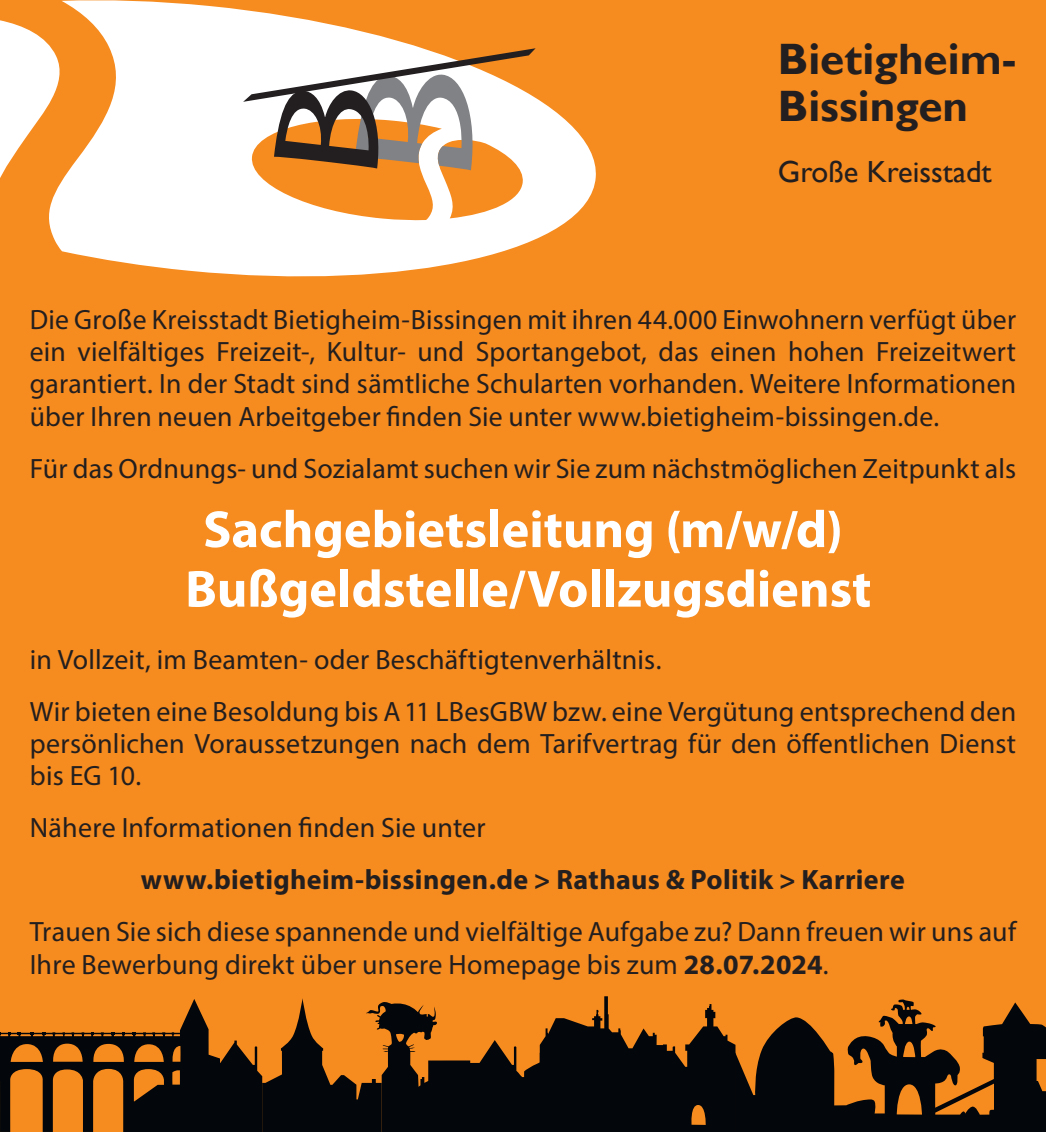
<style>
.page{position:relative;width:1046px;height:1132px;background:#fff}
.page>*{position:absolute;margin:0;border:0;box-sizing:border-box;transform-origin:0 0}
.t1{font:700 52.5px/59.5px "Myriad Pro";color:#fff;text-align:center}
.t2{font:700 43.75px/46.2px "Gill Sans";color:#231f20}
.t3{font:30.45px "Gill Sans";color:#231f20}
.C{font:28px/32.2px "Myriad Pro";letter-spacing:.01em;color:#231f20;text-align:justify}
.C-2{font:700 28px "Myriad Pro";letter-spacing:.015em;color:#231f20}
.s1{font-weight:700}
</style>
<div class="page">
<div style="left:0;top:0;width:1046px;height:1131px;background:#f68b1f"></div>
<svg style="left:0;top:0;width:596px;height:277px;fill:#fff"></svg>
<svg style="left:243px;top:48px;width:292px;height:172px"></svg>
<svg style="left:0;top:996px;width:1046px;height:135px"></svg>
<p class="t2" style="left:778px;top:38px;width:240px">Bietigheim-<br>Bissingen</p>
<p class="t3" style="left:778px;top:154px;width:215px">Große Kreisstadt</p>
<p class="C" style="left:30px;top:303px;width:988px">Die Große Kreisstadt Bietigheim-Bissingen mit ihren 44.000 Einwohnern verfügt über ein vielfältiges Freizeit-, Kultur- und Sportangebot, das einen hohen Freizeitwert garantiert. In der Stadt sind sämtliche Schularten vorhanden. Weitere Informationen über Ihren neuen Arbeitgeber finden Sie unter www.bietigheim-bissingen.de.</p>
<p class="C" style="left:30px;top:451px;width:988px">Für das Ordnungs- und Sozialamt suchen wir Sie zum nächstmöglichen Zeitpunkt als</p>
<p class="t1" style="left:185px;top:497px;width:687px">Sachgebietsleitung (m/w/d)<br>Bußgeldstelle/Vollzugsdienst</p>
<p class="C" style="left:30px;top:642px;width:633px">in Vollzeit, im Beamten- oder Beschäftigtenverhältnis.</p>
<p class="C" style="left:30px;top:694px;width:988px">Wir bieten eine Besoldung bis A11 LBesGBW bzw. eine Vergütung entsprechend den persönlichen Voraussetzungen nach dem Tarifvertrag für den öffentlichen Dienst bis EG 10.</p>
<p class="C" style="left:30px;top:811px;width:457px">Nähere Informationen finden Sie unter</p>
<p class="C-2" style="left:141px;top:861px;width:766px">www.bietigheim-bissingen.de &gt; Rathaus &amp; Politik &gt; Karriere</p>
<p class="C" style="left:30px;top:915px;width:988px">Trauen Sie sich diese spannende und vielfältige Aufgabe zu? Dann freuen wir uns auf<br>Ihre Bewerbung direkt über unsere Homepage bis zum <span class="s1">28.07.2024</span>.</p>
</div>
